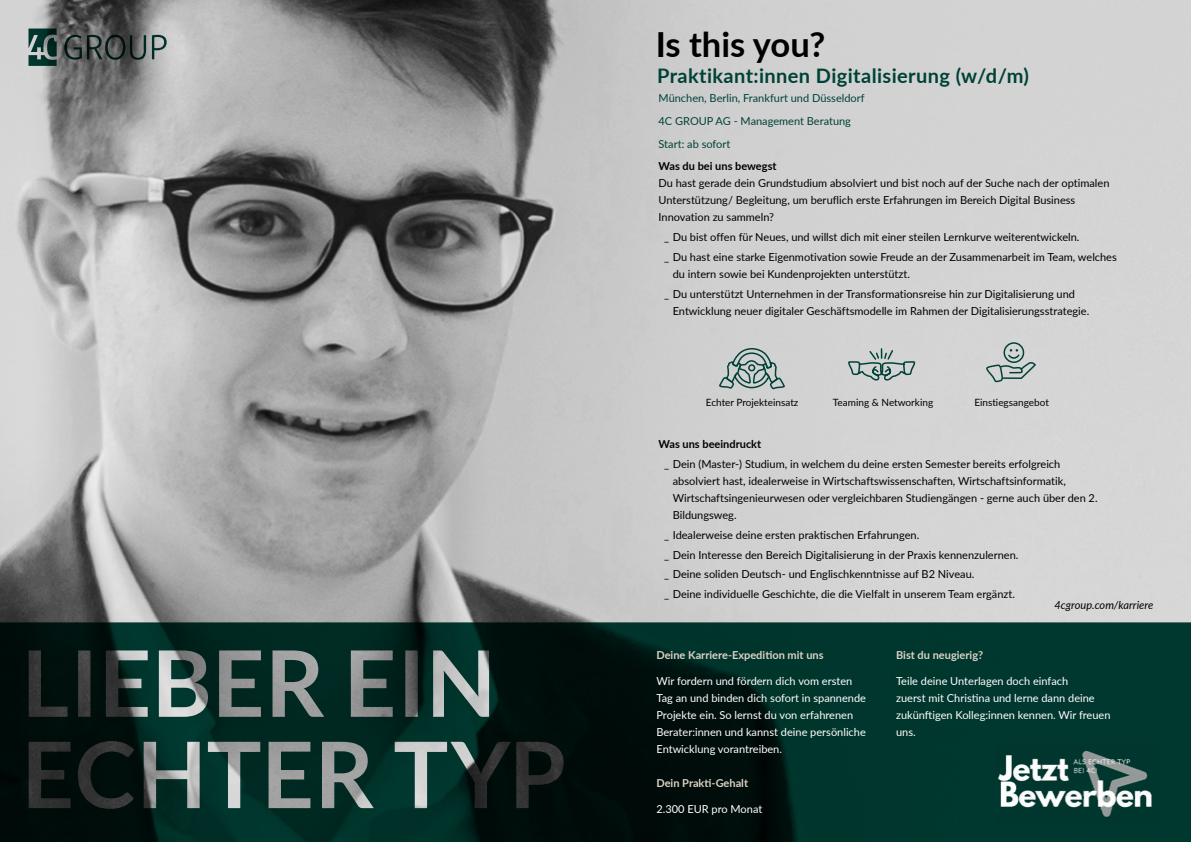
<style>
.page{position:relative;width:1191px;height:842px;background:#fff}
.page>*{position:absolute;margin:0;border:0;box-sizing:border-box;transform-origin:0 0}
.t1{font:700 34.5px "Lato";color:#000}
.t2{font:700 20px "Lato";letter-spacing:.02em;color:#004237}
.t3{font:11px/17px "Lato";color:#000}
.t4{font:11px/17px "Lato";color:#fff}
.t5{font:11px/22.7px "Lato";color:#004237}
.t6{font:700 11px "Lato";color:#dbd2c6}
.t7{font:700 11px "Lato";color:#000}
.t8{font:italic 11px "Lato";color:#000}
.t9{font:10px "Lato";color:#000}
</style>
<div class="page">
<img style="left:0;top:0;width:1191px;height:622px">
<svg style="left:0;top:622px;width:1191px;height:220px;background:#0e2f2a"></svg>
<img style="left:996px;top:742px;width:162px;height:82px">
<svg style="left:64px;top:35px;width:82px;height:25px;background:#454c4a"></svg>
<svg style="left:152px;top:35px;width:15px;height:24px"></svg>
<svg style="left:29px;top:29px;width:28px;height:37px"></svg>
<svg style="left:847px;top:347px;width:69px;height:35px;background:#aeb9b7"></svg>
<svg style="left:985px;top:341px;width:51px;height:42px;background:#b3bebc"></svg>
<svg style="left:717px;top:347px;width:69px;height:197px;background:#c7cac9"></svg>
<h1 class="t1" style="left:656px;top:19px;width:171px">Is this you?</h1>
<h2 class="t2" style="left:657px;top:61px;width:373px">Praktikant:innen Digitalisierung (w/d/m)</h2>
<p class="t5" style="left:658px;top:87px;width:208px">München, Berlin, Frankfurt und Düsseldorf<br>4C GROUP AG - Management Beratung<br>Start: ab sofort</p>
<p class="t7" style="left:658px;top:158px;width:119px">Was du bei uns bewegst</p>
<p class="t3" style="left:658px;top:174px;width:452px">Du hast gerade dein Grundstudium absolviert und bist noch auf der Suche nach der optimalen<br>Unterstützung/ Begleitung, um beruflich erste Erfahrungen im Bereich Digital Business<br>Innovation zu sammeln?</p>
<p class="t3" style="left:664px;top:227px;width:454px;line-height:19.8px">_ Du bist offen für Neues, und willst dich mit einer steilen Lernkurve weiterentwickeln.<br>_ Du hast eine starke Eigenmotivation sowie Freude an der Zusammenarbeit im Team, welches</p>
<p class="t3" style="left:664px;top:264px;width:412px;line-height:19.8px;text-indent:9px">du intern sowie bei Kundenprojekten unterstützt.<br>_ Du unterstützt Unternehmen in der Transformationsreise hin zur Digitalisierung und</p>
<p class="t3" style="left:673px;top:302px;width:418px">Entwicklung neuer digitaler Geschäftsmodelle im Rahmen der Digitalisierungsstrategie.</p>
<p class="t9" style="left:706px;top:395px;width:94px">Echter Projekteinsatz</p>
<p class="t9" style="left:833px;top:395px;width:102px">Teaming &amp; Networking</p>
<p class="t9" style="left:974px;top:395px;width:76px">Einstiegsangebot</p>
<p class="t7" style="left:658px;top:436px;width:104px">Was uns beeindruckt</p>
<p class="t3" style="left:673px;top:455px;width:426px;text-indent:-9px">_ Dein (Master-) Studium, in welchem du deine ersten Semester bereits erfolgreich absolviert hast, idealerweise in Wirtschaftswissenschaften, Wirtschaftsinformatik, Wirtschaftsingenieurwesen oder vergleichbaren Studiengängen - gerne auch über den 2.<br>Bildungsweg.</p>
<p class="t3" style="left:664px;top:524px;width:356px;line-height:19.8px">_ Idealerweise deine ersten praktischen Erfahrungen.<br>_ Dein Interesse den Bereich Digitalisierung in der Praxis kennenzulernen. _ Deine soliden Deutsch- und Englischkenntnisse auf B2 Niveau.<br>_ Deine individuelle Geschichte, die die Vielfalt in unserem Team ergänzt.</p>
<p class="t8" style="left:1054px;top:597px;width:100px">4cgroup.com/karriere</p>
<p class="t6" style="left:656px;top:647px;width:169px">Deine Karriere-Expedition mit uns</p>
<p class="t4" style="left:656px;top:672px;width:211px">Wir fordern und fördern dich vom ersten Tag an und binden dich sofort in spannende Projekte ein. So lernst du von erfahrenen Berater:innen und kannst deine persönliche Entwicklung vorantreiben.</p>
<p class="t6" style="left:656px;top:775px;width:93px">Dein Prakti-Gehalt</p>
<p class="t4" style="left:656px;top:799px;width:107px">2.300 EUR pro Monat</p>
<p class="t6" style="left:896px;top:647px;width:89px">Bist du neugierig?</p>
<p class="t4" style="left:896px;top:672px;width:216px">Teile deine Unterlagen doch einfach<br>zuerst mit Christina und lerne dann deine zukünftigen Kolleg:innen kennen. Wir freuen uns.</p>
</div>
